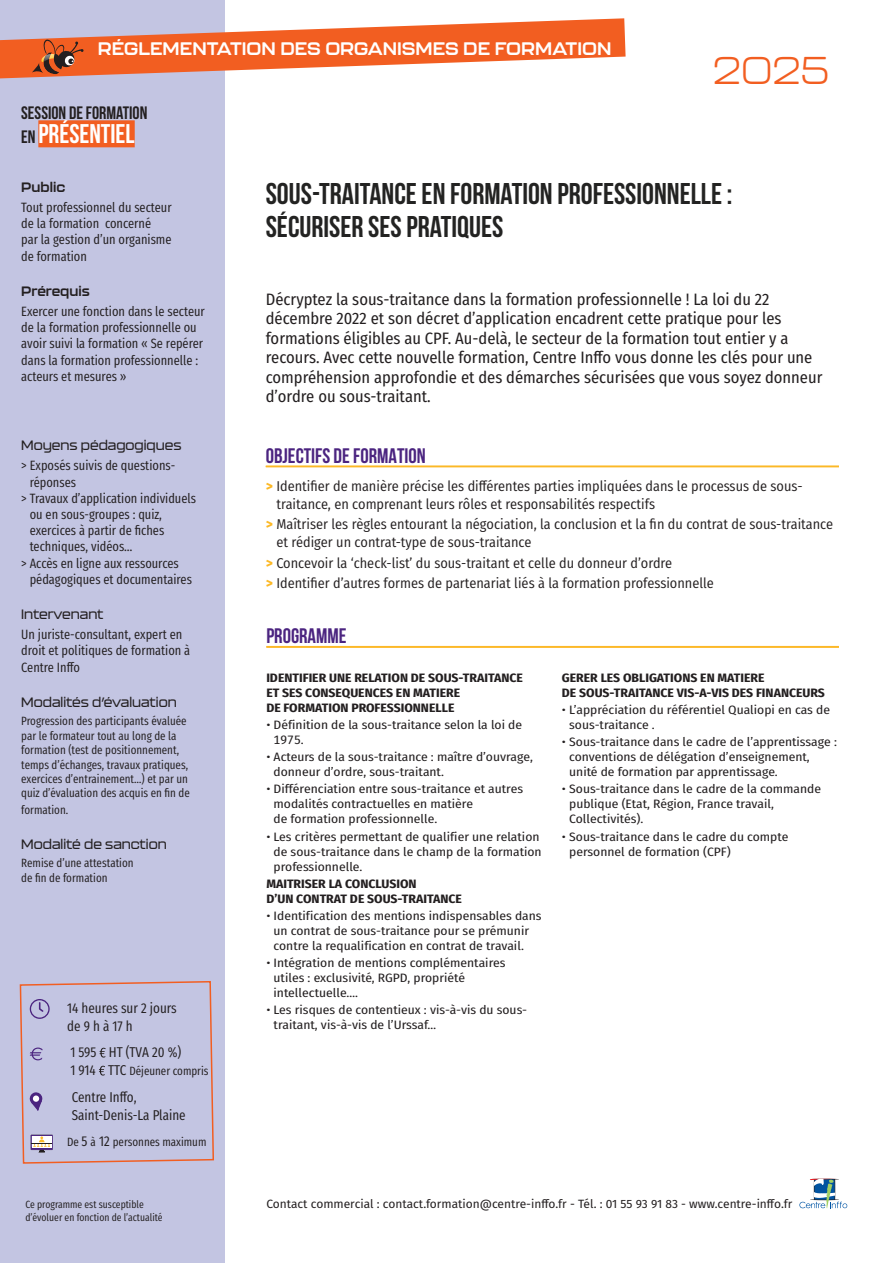
<style>
.page{position:relative;width:893px;height:1263px;background:#fff}
.page>*{position:absolute;margin:0;border:0;box-sizing:border-box;transform-origin:0 0}
.titre_haut_de_page_2{font:300 38.4px "Kallisto";color:#f25e21}
.Titre_session{font:30px/33px "Bebas Neue";color:#232322}
.Titre_formation{font:27px "Bebas Neue";color:#fff}
.Programme{font:700 21px "Bebas Neue";color:#4b2480}
.t1{font:700 18px "Kallisto";color:#fff}
.Titre_formation-2{font:18px "Bebas Neue";color:#231f20}
.Chapo_formation{font:16.5px/19.5px "Fira Sans Condensed";color:#231f20}
.Objectifs{font:14.25px/18px "Fira Sans Condensed";color:#231f20}
.texte_modalités{font:14.25px/18px "Fira Sans Compressed";color:#231f20}
.texte_modalité_dates{font:14.25px/18px "Fira Sans Compressed";color:#231f20}
.texte_formation_colonne{font:13.5px/16.2px "Fira Sans Compressed";color:#231f20}
.Titre_colonne{font:500 13.5px "Kallisto";color:#231f20}
.Titre_colonne-2{font:700 13.5px "Kallisto";color:#231f20}
.Texte{font:12.15px/15px "Fira Sans Condensed";color:#231f20;scale:1.11 1}
.Texte-2{font:700 12.15px/15px "Fira Sans Condensed";color:#231f20;scale:1.11 1}
.texte_formation_colonne-2{font:12px/14.4px "Fira Sans Compressed";color:#231f20}
.Texte_session{font:12px "Fira Sans";color:#231f20}
.texte_modalités-2{font:12px "Fira Sans Compressed";color:#231f20}
.texte_formation_colonne-3{font:10.5px "Fira Sans Compressed";color:#231f20}
.s1{font-size:18px;color:#231f20}
.s2{font-size:14.25px}
.s3{font-weight:800;color:#fcb825}
</style>
<div class="page">
<div style="left:0;top:0;width:225px;height:1263px;background:#c3c5e2"></div>
<hr style="left:266px;top:646px;width:573px;height:1px;background:#fcb825">
<hr style="left:266px;top:647px;width:573px;height:1px;background:#fcb825">
<hr style="left:266px;top:466px;width:573px;height:1px;background:#fcb825">
<hr style="left:266px;top:467px;width:573px;height:1px;background:#fcb825">
<svg style="left:0;top:18px;width:626px;height:60px"></svg>
<svg style="left:799px;top:1179px;width:48px;height:29px"></svg>
<svg style="left:19px;top:981px;width:195px;height:183px"></svg>
<div style="left:38px;top:120px;width:97px;height:27px;background:#f25e21"></div>
<p class="t1" style="left:98px;top:38px;width:515px">RÉGLEMENTATION DES ORGANISMES DE FORMATION</p>
<p class="Titre_formation-2" style="left:21px;top:103px;width:128px">SESSION DE FORMATION</p>
<p class="Titre_formation" style="left:21px;top:119px;width:115px"><span class="s1">EN</span> PRÉSENTIEL</p>
<p class="titre_haut_de_page_2" style="left:713px;top:48px;width:118px">2025</p>
<p class="Titre_colonne-2" style="left:21px;top:179px;width:46px">Public</p>
<p class="texte_formation_colonne" style="left:21px;top:199px;width:152px">Tout professionnel du secteur de la formation concerné<br>par la gestion d’un organisme de formation</p>
<p class="Titre_colonne-2" style="left:21px;top:283px;width:70px">Prérequis</p>
<p class="texte_formation_colonne" style="left:21px;top:303px;width:185px">Exercer une fonction dans le secteur de la formation professionnelle ou avoir suivi la formation « Se repérer dans la formation professionnelle : acteurs et mesures »</p>
<p class="Titre_colonne" style="left:21px;top:437px;width:162px">Moyens pédagogiques</p>
<p class="texte_formation_colonne" style="left:30px;top:457px;width:147px;text-indent:-8px">&gt; Exposés suivis de questions&shy;réponses</p>
<p class="texte_formation_colonne" style="left:30px;top:490px;width:168px;text-indent:-8px">&gt; Travaux d’application individuels ou en sous-groupes : quiz, exercices à partir de fiches techniques, vidéos…</p>
<p class="texte_formation_colonne" style="left:30px;top:554px;width:164px;text-indent:-8px">&gt; Accès en ligne aux ressources pédagogiques et documentaires</p>
<p class="Titre_colonne" style="left:21px;top:606px;width:84px">Intervenant</p>
<p class="texte_formation_colonne" style="left:21px;top:626px;width:171px">Un juriste-consultant, expert en droit et politiques de formation à<br>Centre Inffo</p>
<p class="Titre_colonne" style="left:21px;top:694px;width:157px">Modalités d’évaluation</p>
<p class="texte_formation_colonne-2" style="left:21px;top:714px;width:170px">Progression des participants évaluée par le formateur tout au long de la formation (test de positionnement, temps d’échanges, travaux pratiques, exercices d’entrainement…) et par un quiz d’évaluation des acquis en fin de</p>
<p class="texte_formation_colonne-2" style="left:21px;top:802px;width:49px">formation.</p>
<p class="Titre_colonne" style="left:21px;top:836px;width:147px">Modalité de sanction</p>
<p class="texte_formation_colonne-2" style="left:21px;top:855px;width:114px">Remise d’une attestation de fin de formation</p>
<p class="texte_modalités" style="left:67px;top:998px;width:111px">14 heures sur 2 jours de 9 h à 17 h</p>
<p class="texte_modalités" style="left:70px;top:1043px;width:112px">1 595 HT (TVA 20 %)</p>
<p class="texte_modalités-2" style="left:70px;top:1062px;width:140px"><span class="s2">1 914 TTC</span> Déjeuner compris</p>
<p class="texte_modalité_dates" style="left:72px;top:1087px;width:115px">Centre Inffo,<br>Saint-Denis-La Plaine</p>
<p class="texte_modalités-2" style="left:67px;top:1133px;width:141px">De <span class="s2">5</span> à <span class="s2">12</span> personnes maximum</p>
<p class="Titre_session" style="left:266px;top:177px;width:468px">SOUS-TRAITANCE EN FORMATION PROFESSIONNELLE :<br>SÉCURISER SES PRATIQUES</p>
<p class="Chapo_formation" style="left:266px;top:289px;width:558px">Décryptez la sous-traitance dans la formation professionnelle ! La loi du 22 décembre 2022 et son décret d’application encadrent cette pratique pour les formations éligibles au CPF. Au-delà, le secteur de la formation tout entier y a recours. Avec cette nouvelle formation, Centre Inffo vous donne les clés pour une compréhension approfondie et des démarches sécurisées que vous soyez donneur d’ordre ou sous-traitant.</p>
<p class="Programme" style="left:266px;top:444px;width:162px">OBJECTIFS DE FORMATION</p>
<p class="Objectifs" style="left:276px;top:477px;width:528px;text-indent:-11px"><span class="s3">&gt;</span> Identifier de manière précise les différentes parties impliquées dans le processus de sous&shy;traitance, en comprenant leurs rôles et responsabilités respectifs</p>
<p class="Objectifs" style="left:276px;top:515px;width:558px;text-indent:-11px"><span class="s3">&gt;</span> Maîtriser les règles entourant la négociation, la conclusion et la fin du contrat de sous-traitance et rédiger un contrat-type de sous-traitance</p>
<p class="Objectifs" style="left:266px;top:553px;width:408px"><span class="s3">&gt;</span> Concevoir la ‘check-list’ du sous-traitant et celle du donneur d’ordre</p>
<p class="Objectifs" style="left:266px;top:573px;width:450px"><span class="s3">&gt;</span> Identifier d’autres formes de partenariat liés à la formation professionnelle</p>
<p class="Programme" style="left:266px;top:624px;width:82px">PROGRAMME</p>
<p class="Texte-2" style="left:266px;top:669px;width:233px">IDENTIFIER UNE RELATION DE SOUS-TRAITANCE<br>ET SES CONSEQUENCES EN MATIERE<br>DE FORMATION PROFESSIONNELLE</p>
<p class="Texte" style="left:274px;top:717px;width:225px;text-indent:-7px">• Définition de la sous-traitance selon la loi de<br>1975.</p>
<p class="Texte" style="left:274px;top:749px;width:235px;text-indent:-7px">• Acteurs de la sous-traitance : maître d’ouvrage, donneur d’ordre, sous-traitant.</p>
<p class="Texte" style="left:274px;top:781px;width:226px;text-indent:-7px">• Différenciation entre sous-traitance et autres modalités contractuelles en matière<br>de formation professionnelle.</p>
<p class="Texte" style="left:274px;top:828px;width:243px;text-indent:-7px">• Les critères permettant de qualifier une relation de sous-traitance dans le champ de la formation professionnelle.</p>
<p class="Texte-2" style="left:266px;top:875px;width:178px">MAITRISER LA CONCLUSION<br>D’UN CONTRAT DE SOUS-TRAITANCE</p>
<p class="Texte" style="left:274px;top:908px;width:243px;text-indent:-7px">• Identification des mentions indispensables dans un contrat de sous-traitance pour se prémunir contre la requalification en contrat de travail.</p>
<p class="Texte" style="left:274px;top:955px;width:210px;text-indent:-7px">• Intégration de mentions complémentaires utiles : exclusivité, RGPD, propriété intellectuelle….</p>
<p class="Texte" style="left:274px;top:1002px;width:230px;text-indent:-7px">• Les risques de contentieux : vis-à-vis du sous&shy;traitant, vis-à-vis de l’Urssaf…</p>
<p class="Texte-2" style="left:562px;top:669px;width:238px">GERER LES OBLIGATIONS EN MATIERE<br>DE SOUS-TRAITANCE VIS-A-VIS DES FINANCEURS</p>
<p class="Texte" style="left:569px;top:702px;width:236px;text-indent:-7px">• L’appréciation du référentiel Qualiopi en cas de sous-traitance .</p>
<p class="Texte" style="left:569px;top:734px;width:243px;text-indent:-7px">• Sous-traitance dans le cadre de l’apprentissage : conventions de délégation d’enseignement, unité de formation par apprentissage.</p>
<p class="Texte" style="left:569px;top:781px;width:228px;text-indent:-7px">• Sous-traitance dans le cadre de la commande publique (Etat, Région, France travail,<br>Collectivités).</p>
<p class="Texte" style="left:569px;top:828px;width:199px;text-indent:-7px">• Sous-traitance dans le cadre du compte personnel de formation (CPF)</p>
<p class="texte_formation_colonne-3" style="left:26px;top:1196px;width:120px">Ce programme est susceptible</p>
<p class="Texte_session" style="left:266px;top:1195px;width:527px">Contact commercial : contact.formation@centre-inffo.fr - Tél. : 01 55 93 91 83 - www.centre-inffo.fr</p>
<p class="texte_formation_colonne-3" style="left:26px;top:1209px;width:139px">d’évoluer en fonction de l’actualité</p>
</div>
